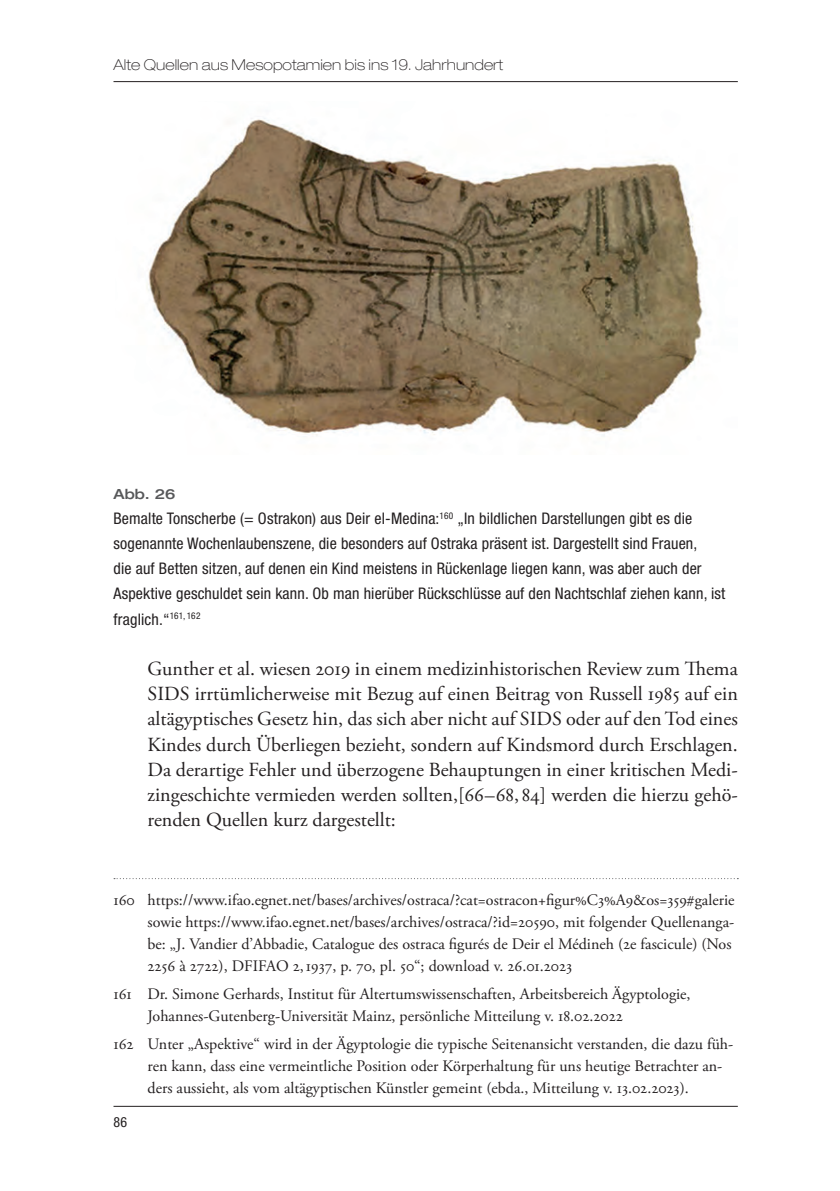
<style>
.page{position:relative;width:840px;height:1191px;background:#fff}
.page>*{position:absolute;margin:0;border:0;box-sizing:border-box;transform-origin:0 0}
.t1{font:20px/25.2px "Adobe Garamond Pro";color:#231f20;text-align:justify}
.t2{font:16px/22px "Adobe Garamond Pro";color:#231f20}
.t3{font:condensed 16px/25.2px "Helvetica Neue LT Std";letter-spacing:.01em;color:#231f20}
.t4{font:100 expanded 15px "Helvetica Neue LT Pro";letter-spacing:.005em;color:#231f20}
.t5{font:500 expanded 14px "Helvetica Neue LT Pro";color:#57585a}
.t6{font:condensed 14px "Helvetica Neue LT Std";color:#231f20}
</style>
<div class="page">
<hr style="left:113px;top:1106px;width:624px;height:1px;background:#231f20">
<hr style="left:113px;top:81px;width:624px;height:1px;background:#231f20">
<svg style="left:114px;top:878px;width:624px;height:1px"></svg>
<img style="left:146px;top:118px;width:558px;height:318px">
<p class="t4" style="left:113px;top:55px;width:391px">Alte Quellen aus Mesopotamien bis ins 19. Jahrhundert</p>
<p class="t5" style="left:113px;top:484px;width:63px">Abb. 26</p>
<p class="t3" style="left:113px;top:505px;width:613px">Bemalte Tonscherbe (= Ostrakon) aus Deir el-Medina:<sup>160</sup> „In bildlichen Darstellungen gibt es die sogenannte Wochenlaubenszene, die besonders auf Ostraka präsent ist. Dargestellt sind Frauen,<br>die auf Betten sitzen, auf denen ein Kind meistens in Rückenlage liegen kann, was aber auch der Aspektive geschuldet sein kann. Ob man hierüber Rückschlüsse auf den Nachtschlaf ziehen kann, ist fraglich.“<sup>161,</sup> <sup>162</sup></p>
<p class="t1" style="left:147px;top:657px;width:591px">Gunther et al. wiesen 2019 in einem medizinhistorischen Review zum Thema SIDS irrtümlicherweise mit Bezug auf einen Beitrag von Russell 1985 auf ein altägyptisches Gesetz hin, das sich aber nicht auf SIDS oder auf den Tod eines Kindes durch Überliegen bezieht, sondern auf Kindsmord durch Erschlagen.<br>Da derartige Fehler und überzogene Behauptungen in einer kritischen Medi&shy;zingeschichte vermieden werden sollten,[66–68, 84] werden die hierzu gehö&shy;renden Quellen kurz dargestellt:</p>
<p class="t2" style="left:147px;top:889px;width:588px;text-indent:-34px">160 https://www.ifao.egnet.net/bases/archives/ostraca/?cat=ostracon+figur%C3%A9&amp;os=359#galerie sowie https://www.ifao.egnet.net/bases/archives/ostraca/?id=20590, mit folgender Quellenanga&shy;be: „J. Vandier d’Abbadie, Catalogue des ostraca figurés de Deir el Médineh (2e fascicule) (Nos 2256 à 2722), DFIFAO 2,1937, p. 70, pl. 50“; download v. 26.01.2023</p>
<p class="t2" style="left:147px;top:983px;width:544px;text-indent:-34px">161 Dr. Simone Gerhards, Institut für Altertumswissenschaften, Arbeitsbereich Ägyptologie,<br>Johannes-Gutenberg-Universität Mainz, persönliche Mitteilung v. 18.02.2022</p>
<p class="t2" style="left:147px;top:1033px;width:587px;text-indent:-34px">162 Unter „Aspektive“ wird in der Ägyptologie die typische Seitenansicht verstanden, die dazu füh&shy;ren kann, dass eine vermeintliche Position oder Körperhaltung für uns heutige Betrachter an&shy;ders aussieht, als vom altägyptischen Künstler gemeint (ebda., Mitteilung v. 13.02.2023).</p>
<p class="t6" style="left:113px;top:1113px;width:15px">86</p>
</div>
